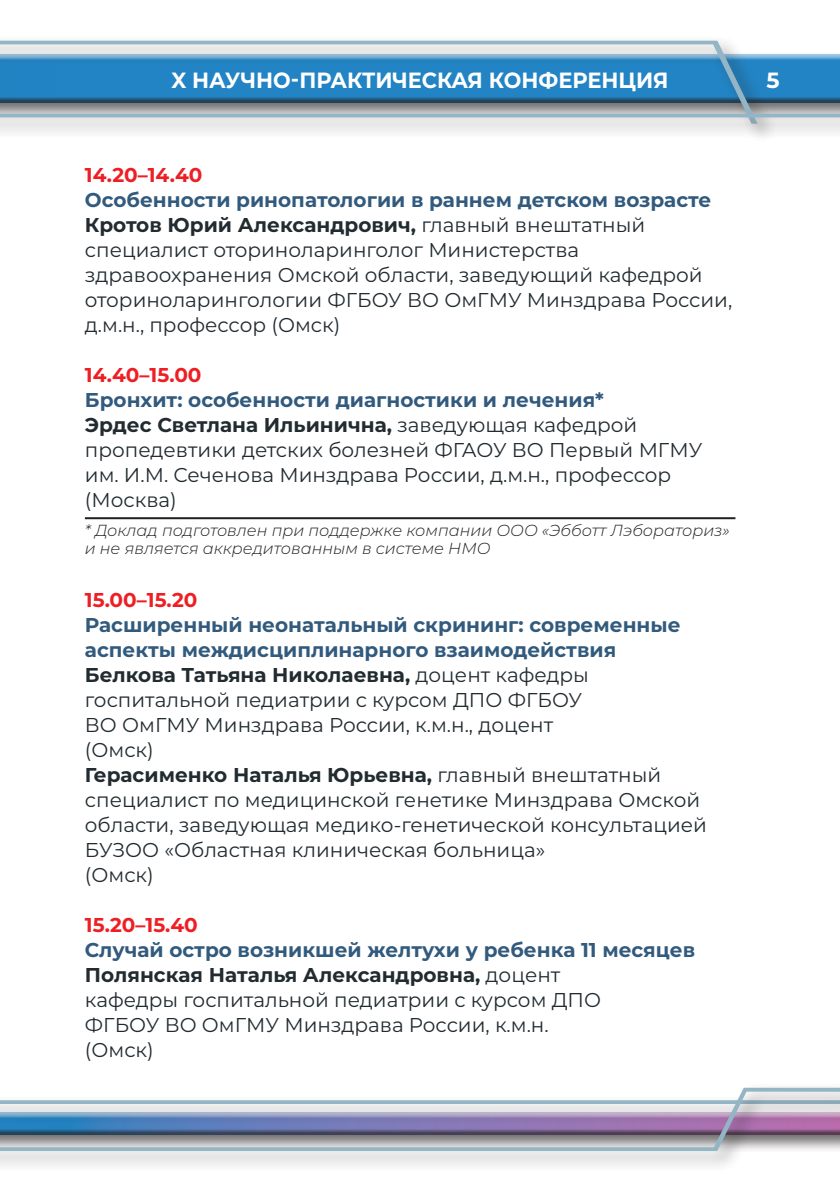
<style>
.page{position:relative;width:840px;height:1191px;background:#fff}
.page>*{position:absolute;margin:0;border:0;box-sizing:border-box;transform-origin:0 0}
.t1{font:700 22px "Montserrat";letter-spacing:-.01em;color:#fff;scale:.95 1}
.t2{font:700 22px "Montserrat";letter-spacing:-.01em;color:#fff}
.t3{font:20px/25px "Montserrat";color:#212b30}
.t4{font:700 20px "Montserrat";color:#ed1f24}
.t5{font:italic 300 16px/18px "Montserrat";color:#231f20}
.s1{font-weight:700;color:#325a7d}
.s2{font-weight:700}
</style>
<div class="page">
<div style="left:0;top:22px;width:839px;height:117px;background:#231f20;opacity:.45"></div>
<svg style="left:0;top:28px;width:839px;height:89px"></svg>
<div style="left:0;top:1082px;width:839px;height:90px;background:#231f20;opacity:.45"></div>
<svg style="left:0;top:1087px;width:839px;height:64px"></svg>
<hr style="left:85px;top:517px;width:650px;height:2px;background:#231f20">
<p class="t1" style="left:171px;top:64px;width:386px">X Научно-п рактическая конфе</p>
<p class="t1" style="left:572px;top:64px;width:103px">рен ция</p>
<p class="t2" style="left:766px;top:64px;width:15px">5</p>
<p class="t4" style="left:85px;top:160px;width:119px">14.20–14.40</p>
<p class="t3" style="left:85px;top:186px;width:648px"><span class="s1">Особенности ринопатологии в раннем детском возрасте </span><span class="s2">Кротов Юрий Александрович,</span> главный внештатный специалист оториноларинголог Министерства здравоохранения Омской области, заведующий кафедрой оториноларингологии ФГБОУ ВО ОмГМУ Минздрава России, д.м.н., профессор (Омск)</p>
<p class="t4" style="left:85px;top:360px;width:118px">14.40–15.00</p>
<p class="t3" style="left:85px;top:386px;width:618px"><span class="s1">Бронхит: особенности диагностики и лечения*<br></span><span class="s2">Эрдес Светлана Ильинична,</span> заведующая кафедрой пропедевтики детских болезней ФГАОУ ВО Первый МГМУ им. И.М. Сеченова Минздрава России, д.м.н., профессор (Москва)</p>
<p class="t5" style="left:85px;top:521px;width:646px">* Доклад подготовлен при поддержке компании ООО «Эбботт Лэбораториз» и не является аккредитованным в системе НМО</p>
<p class="t4" style="left:85px;top:585px;width:114px">15.00–15.20</p>
<p class="t3" style="left:85px;top:611px;width:623px"><span class="s1">Расширенный неонатальный скрининг: современные аспекты междисциплинарного взаимодействия </span><span class="s2">Белкова Татьяна Николаевна,</span> доцент кафедры госпитальной педиатрии с курсом ДПО ФГБОУ<br>ВО ОмГМУ Минздрава России, к.м.н., доцент<br>(Омск)<br><span class="s2">Герасименко Наталья Юрьевна,</span> главный внештатный специалист по медицинской генетике Минздрава Омской области, заведующая медико-генетической консультацией БУЗОО «Областная клиническая больница»<br>(Омск)</p>
<p class="t4" style="left:85px;top:910px;width:114px">15.20–15.40</p>
<p class="t3" style="left:85px;top:936px;width:611px"><span class="s1">Случай остро возникшей желтухи у ребенка 11 месяцев </span><span class="s2">Полянская Наталья Александровна,</span> доцент<br>кафедры госпитальной педиатрии с курсом ДПО<br>ФГБОУ ВО ОмГМУ Минздрава России, к.м.н.<br>(Омск)</p>
</div>
